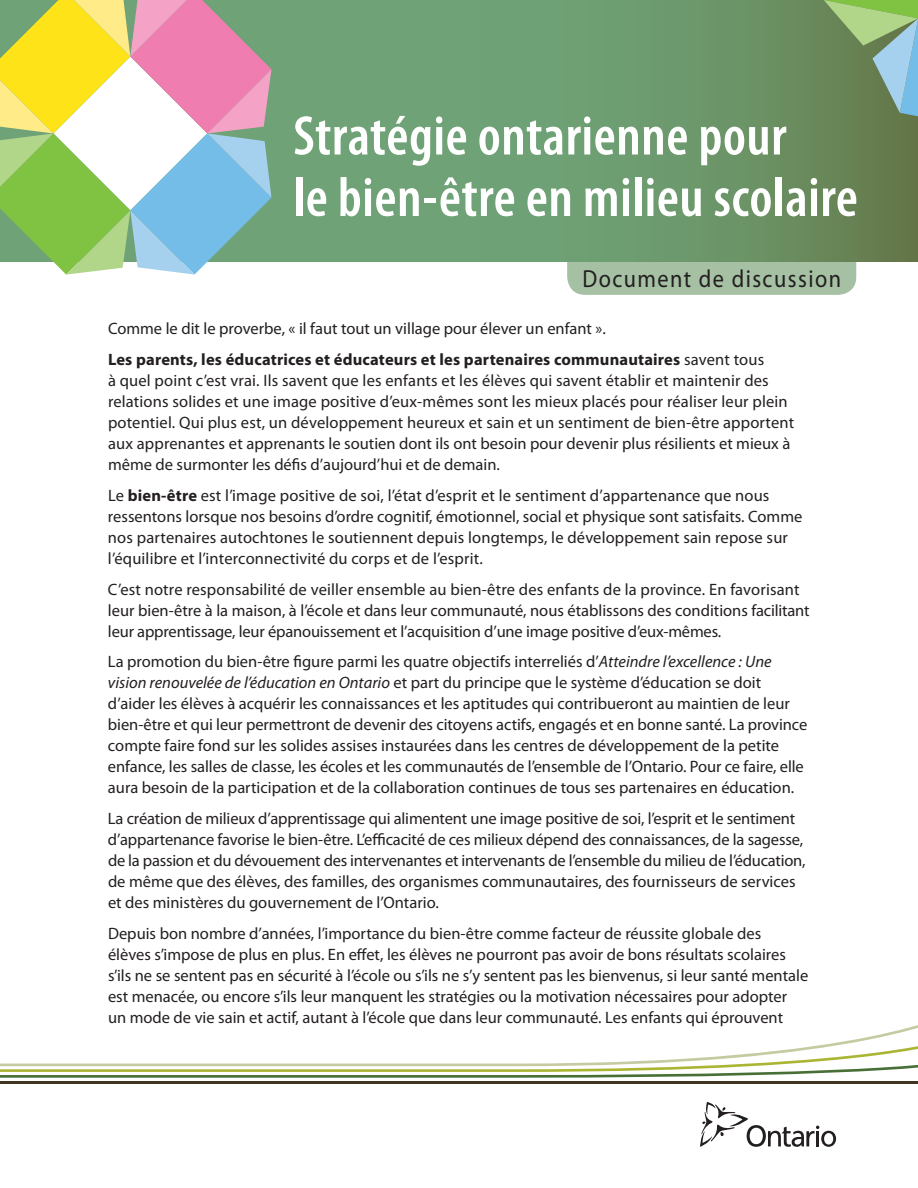
<style>
.page{position:relative;width:918px;height:1188px;background:#fff}
.page>*{position:absolute;margin:0;border:0;box-sizing:border-box;transform-origin:0 0}
.t1{font:600 condensed 56.25px/61.5px "Myriad Pro";letter-spacing:.01em;color:#fff}
.t2{font:24.75px "Myriad Pro";letter-spacing:.065em;color:#231f20;scale:.9 1}
.t3{font:16.5px/21px "Myriad Pro";color:#231f20}
.s1{font-weight:700}
.s2{font-style:italic}
</style>
<div class="page">
<div style="left:567px;top:243px;width:289px;height:52px;background:#a5c0a3;border-radius:18px"></div>
<svg style="left:271px;top:0;width:647px;height:261px;background:#6c996d"></svg>
<svg style="left:0;top:0;width:271px;height:275px"></svg>
<svg style="left:824px;top:0;width:94px;height:116px;background:#80a57f"></svg>
<hr style="left:0;top:1081px;width:918px;height:2px;background:#3e3621">
<svg style="left:0;top:1036px;width:918px;height:42px"></svg>
<svg style="left:700px;top:1102px;width:136px;height:45px"></svg>
<p class="t1" style="left:293px;top:106px;width:566px">Stratégie ontarienne pour<br>le bien-être en milieu scolaire</p>
<p class="t2" style="left:582px;top:265px;width:289px">Document de discussion</p>
<p class="t3" style="left:108px;top:319px;width:499px">Comme le dit le proverbe, « il faut tout un village pour élever un enfant ».</p>
<p class="t3" style="left:108px;top:349px;width:688px"><span class="s1">Les parents, les éducatrices et éducateurs et les partenaires communautaires</span> savent tous<br>à quel point c’est vrai. Ils savent que les enfants et les élèves qui savent établir et maintenir des relations solides et une image positive d’eux-mêmes sont les mieux placés pour réaliser leur plein potentiel. Qui plus est, un développement heureux et sain et un sentiment de bien-être apportent aux apprenantes et apprenants le soutien dont ils ont besoin pour devenir plus résilients et mieux à même de surmonter les défis d’aujourd’hui et de demain.</p>
<p class="t3" style="left:108px;top:485px;width:696px">Le <span class="s1">bien-être</span> est l’image positive de soi, l’état d’esprit et le sentiment d’appartenance que nous ressentons lorsque nos besoins d’ordre cognitif, émotionnel, social et physique sont satisfaits. Comme nos partenaires autochtones le soutiennent depuis longtemps, le développement sain repose sur l’équilibre et l’interconnectivité du corps et de l’esprit.</p>
<p class="t3" style="left:108px;top:579px;width:703px">C’est notre responsabilité de veiller ensemble au bien-être des enfants de la province. En favorisant leur bien-être à la maison, à l’école et dans leur communauté, nous établissons des conditions facilitant leur apprentissage, leur épanouissement et l’acquisition d’une image positive d’eux-mêmes.</p>
<p class="t3" style="left:108px;top:652px;width:701px">La promotion du bien-être figure parmi les quatre objectifs interreliés d’<span class="s2">Atteindre l’excellence : Une vision renouvelée de l’éducation en Ontario</span> et part du principe que le système d’éducation se doit d’aider les élèves à acquérir les connaissances et les aptitudes qui contribueront au maintien de leur bien-être et qui leur permettront de devenir des citoyens actifs, engagés et en bonne santé. La province compte faire fond sur les solides assises instaurées dans les centres de développement de la petite enfance, les salles de classe, les écoles et les communautés de l’ensemble de l’Ontario. Pour ce faire, elle aura besoin de la participation et de la collaboration continues de tous ses partenaires en éducation.</p>
<p class="t3" style="left:108px;top:808px;width:699px">La création de milieux d’apprentissage qui alimentent une image positive de soi, l’esprit et le sentiment d’appartenance favorise le bien-être. L’efficacité de ces milieux dépend des connaissances, de la sagesse, de la passion et du dévouement des intervenantes et intervenants de l’ensemble du milieu de l’éducation, de même que des élèves, des familles, des organismes communautaires, des fournisseurs de services et des ministères du gouvernement de l’Ontario.</p>
<p class="t3" style="left:108px;top:923px;width:702px">Depuis bon nombre d’années, l’importance du bien-être comme facteur de réussite globale des élèves s’impose de plus en plus. En effet, les élèves ne pourront pas avoir de bons résultats scolaires s’ils ne se sentent pas en sécurité à l’école ou s’ils ne s’y sentent pas les bienvenus, si leur santé mentale est menacée, ou encore s’ils leur manquent les stratégies ou la motivation nécessaires pour adopter un mode de vie sain et actif, autant à l’école que dans leur communauté. Les enfants qui éprouvent</p>
</div>
